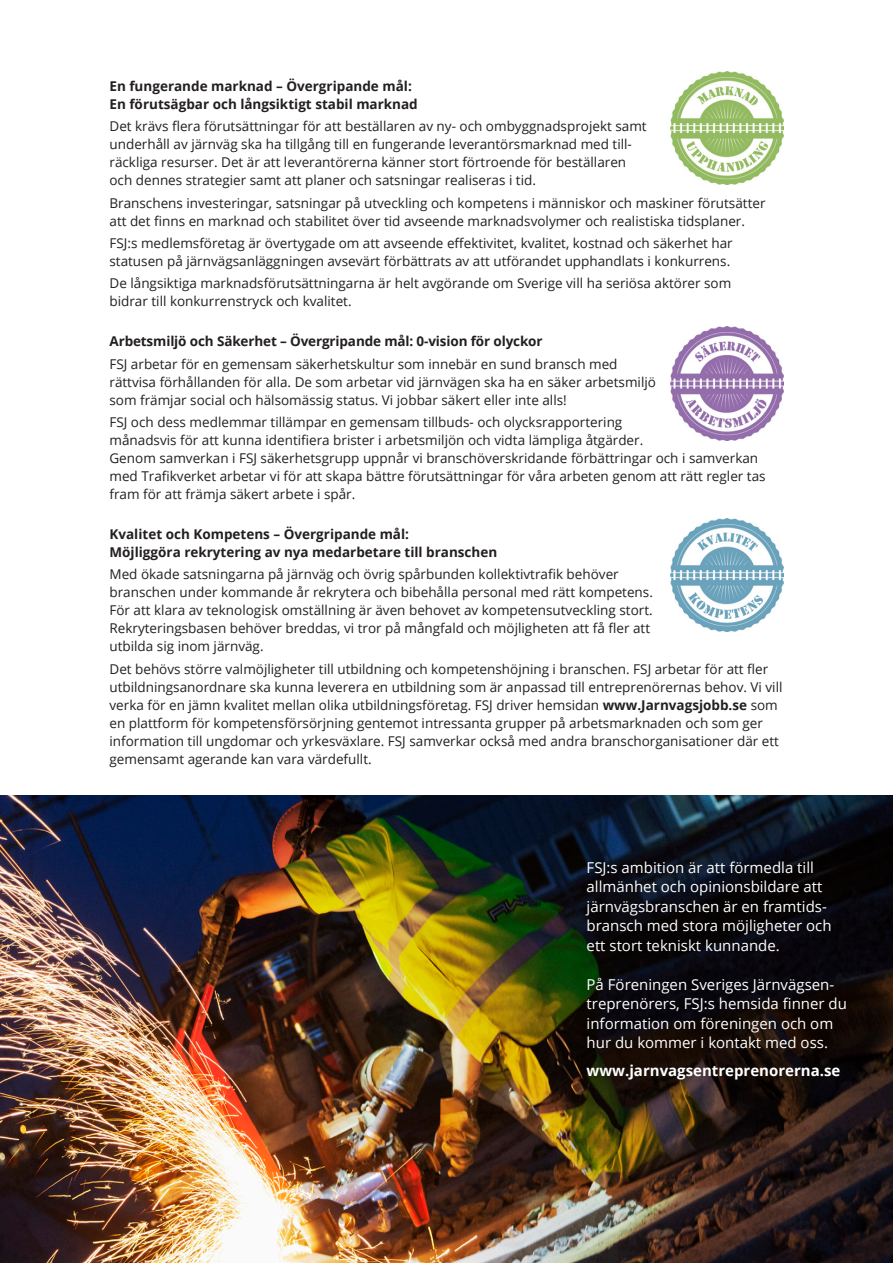
<style>
.page{position:relative;width:893px;height:1263px;background:#fff}
.page>*{position:absolute;margin:0;border:0;box-sizing:border-box;transform-origin:0 0}
.t1{font:15px/19.5px "Open Sans";color:#fff}
.t2{font:700 15px "Open Sans";color:#fff}
.t3{font:13.5px/18px "Open Sans";color:#231f20}
.t4{font:700 13.5px/18px "Open Sans";color:#231f20}
.s1{font-weight:700}
</style>
<div class="page">
<img style="left:670px;top:518px;width:113px;height:113px">
<img style="left:670px;top:327px;width:113px;height:113px">
<img style="left:670px;top:71px;width:113px;height:114px">
<img style="left:0;top:795px;width:893px;height:468px">
<p class="t4" style="left:109px;top:77px;width:310px">En fungerande marknad – Övergripande mål:<br>En förutsägbar och långsiktigt stabil marknad</p>
<p class="t3" style="left:109px;top:117px;width:539px">Det krävs flera förutsättningar för att beställaren av ny- och ombyggnadsprojekt samt underhåll av järnväg ska ha tillgång till en fungerande leverantörsmarknad med till&shy;räckliga resurser. Det är att leverantörerna känner stort förtroende för beställaren och dennes strategier samt att planer och satsningar realiseras i tid.</p>
<p class="t3" style="left:109px;top:193px;width:657px">Branschens investeringar, satsningar på utveckling och kompetens i människor och maskiner förutsätter att det finns en marknad och stabilitet över tid avseende marknadsvolymer och realistiska tidsplaner.</p>
<p class="t3" style="left:109px;top:234px;width:625px">FSJ:s medlemsföretag är övertygade om att avseende effektivitet, kvalitet, kostnad och säkerhet har statusen på järnvägsanläggningen avsevärt förbättrats av att utförandet upphandlats i konkurrens.</p>
<p class="t3" style="left:109px;top:274px;width:623px">De långsiktiga marknadsförutsättningarna är helt avgörande om Sverige vill ha seriösa aktörer som bidrar till konkurrenstryck och kvalitet.</p>
<p class="t4" style="left:109px;top:332px;width:435px">Arbetsmiljö och Säkerhet – Övergripande mål: 0-vision för olyckor</p>
<p class="t3" style="left:109px;top:354px;width:548px">FSJ arbetar för en gemensam säkerhetskultur som innebär en sund bransch med rättvisa förhållanden för alla. De som arbetar vid järnvägen ska ha en säker arbetsmiljö som främjar social och hälsomässig status. Vi jobbar säkert eller inte alls!</p>
<p class="t3" style="left:109px;top:413px;width:658px">FSJ och dess medlemmar tillämpar en gemensam tillbuds- och olycksrapportering<br>månadsvis för att kunna identifiera brister i arbetsmiljön och vidta lämpliga åtgärder.<br>Genom samverkan i FSJ säkerhetsgrupp uppnår vi branschöverskridande förbättringar och i samverkan med Trafikverket arbetar vi för att skapa bättre förutsättningar för våra arbeten genom att rätt regler tas fram för att främja säkert arbete i spår.</p>
<p class="t4" style="left:109px;top:525px;width:389px">Kvalitet och Kompetens – Övergripande mål:<br>Möjliggöra rekrytering av nya medarbetare till branschen</p>
<p class="t3" style="left:109px;top:565px;width:545px">Med ökade satsningarna på järnväg och övrig spårbunden kollektivtrafik behöver branschen under kommande år rekrytera och bibehålla personal med rätt kompetens.<br>För att klara av teknologisk omställning är även behovet av kompetensutveckling stort.<br>Rekryteringsbasen behöver breddas, vi tror på mångfald och möjligheten att få fler att utbilda sig inom järnväg.</p>
<p class="t3" style="left:109px;top:659px;width:674px">Det behövs större valmöjligheter till utbildning och kompetenshöjning i branschen. FSJ arbetar för att fler utbildningsanordnare ska kunna leverera en utbildning som är anpassad till entreprenörernas behov. Vi vill verka för en jämn kvalitet mellan olika utbildningsföretag. FSJ driver hemsidan <span class="s1">www.Jarnvagsjobb.se</span> som en plattform för kompetensförsörjning gentemot intressanta grupper på arbetsmarknaden och som ger information till ungdomar och yrkesväxlare. FSJ samverkar också med andra branschorganisationer där ett gemensamt agerande kan vara värdefullt.</p>
<p class="t1" style="left:587px;top:857px;width:246px">FSJ:s ambition är att förmedla till allmänhet och opinionsbildare att järnvägsbranschen är en framtids&shy;bransch med stora möjligheter och ett stort tekniskt kunnande.</p>
<p class="t1" style="left:587px;top:974px;width:262px">På Föreningen Sveriges Järnvägsen&shy;treprenörers, FSJ:s hemsida finner du information om föreningen och om hur du kommer i kontakt med oss.</p>
<p class="t2" style="left:587px;top:1060px;width:255px">www.jarnvagsentreprenorerna.se</p>
</div>
